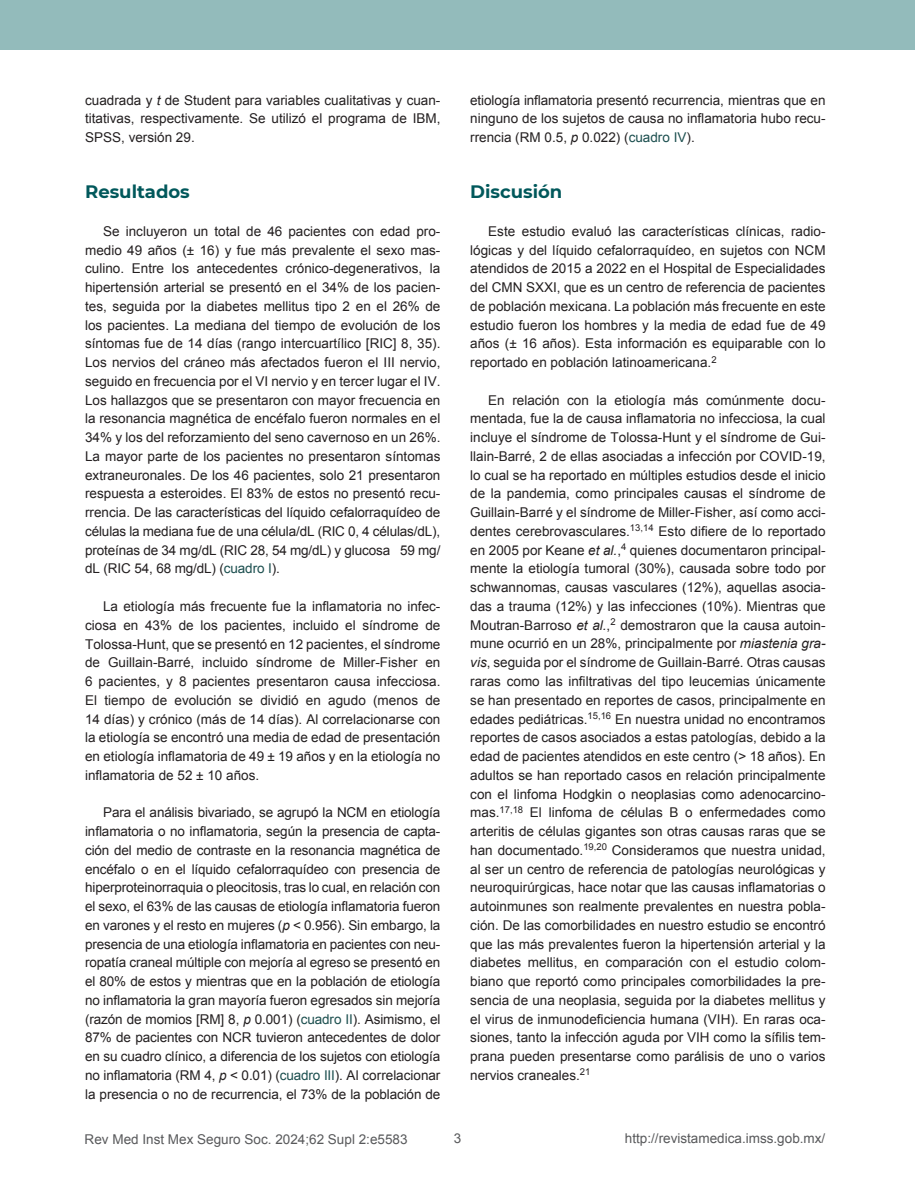
<style>
.page{position:relative;width:915px;height:1191px;background:#fff}
.page>*{position:absolute;margin:0;border:0;box-sizing:border-box;transform-origin:0 0}
.t1{font:700 18px "Montserrat";color:#01585b}
.t2{font:13.5px/18.8px "Arial";color:#231f20;text-align:justify}
.t3{font:13.5px "Arial";color:#58595b}
.s1{font-style:italic}
.s2{color:#1c4f4f}
</style>
<div class="page">
<div style="left:0;top:0;width:914px;height:50px;background:#93bbbb"></div>
<p class="t2" style="left:85px;top:91px;width:357px">cuadrada y <span class="s1">t</span> de Student para variables cualitativas y cuan&shy;titativas, respectivamente. Se utilizó el programa de IBM, SPSS, versión 29.</p>
<h1 class="t1" style="left:85px;top:179px;width:106px">Resultados</h1>
<p class="t2" style="left:85px;top:222px;width:357px;text-indent:18px">Se incluyeron un total de 46 pacientes con edad pro&shy;medio 49 años (± 16) y fue más prevalente el sexo mas&shy;culino. Entre los antecedentes crónico-degenerativos, la hipertensión arterial se presentó en el 34% de los pacien&shy;tes, seguida por la diabetes mellitus tipo 2 en el 26% de los pacientes. La mediana del tiempo de evolución de los síntomas fue de 14 días (rango intercuartílico [RIC] 8, 35).<br>Los nervios del cráneo más afectados fueron el III nervio, seguido en frecuencia por el VI nervio y en tercer lugar el IV.<br>Los hallazgos que se presentaron con mayor frecuencia en la resonancia magnética de encéfalo fueron normales en el 34% y los del reforzamiento del seno cavernoso en un 26%.<br>La mayor parte de los pacientes no presentaron síntomas extraneuronales. De los 46 pacientes, solo 21 presentaron respuesta a esteroides. El 83% de estos no presentó recu&shy;rrencia. De las características del líquido cefalorraquídeo de células la mediana fue de una célula/dL (RIC 0, 4 células/dL), proteínas de 34 mg/dL (RIC 28, 54 mg/dL) y glucosa 59 mg/ dL (RIC 54, 68 mg/dL) (<span class="s2">cuadro I</span>).</p>
<p class="t2" style="left:85px;top:597px;width:357px;text-indent:18px">La etiología más frecuente fue la inflamatoria no infec&shy;ciosa en 43% de los pacientes, incluido el síndrome de Tolossa-Hunt, que se presentó en 12 pacientes, el síndrome de Guillain-Barré, incluido síndrome de Miller-Fisher en 6 pacientes, y 8 pacientes presentaron causa infecciosa.<br>El tiempo de evolución se dividió en agudo (menos de 14 días) y crónico (más de 14 días). Al correlacionarse con la etiología se encontró una media de edad de presentación en etiología inflamatoria de 49 ± 19 años y en la etiología no inflamatoria de 52 ± 10 años.</p>
<p class="t2" style="left:85px;top:803px;width:357px;text-indent:18px">Para el análisis bivariado, se agrupó la NCM en etiología inflamatoria o no inflamatoria, según la presencia de capta&shy;ción del medio de contraste en la resonancia magnética de encéfalo o en el líquido cefalorraquídeo con presencia de hiperproteinorraquia o pleocitosis, tras lo cual, en relación con el sexo, el 63% de las causas de etiología inflamatoria fueron en varones y el resto en mujeres (<span class="s1">p</span> &lt; 0.956). Sin embargo, la presencia de una etiología inflamatoria en pacientes con neu&shy;ropatía craneal múltiple con mejoría al egreso se presentó en el 80% de estos y mientras que en la población de etiología no inflamatoria la gran mayoría fueron egresados sin mejoría (razón de momios [RM] 8, <span class="s1">p</span> 0.001) (<span class="s2">cuadro II</span>). Asimismo, el 87% de pacientes con NCR tuvieron antecedentes de dolor en su cuadro clínico, a diferencia de los sujetos con etiología no inflamatoria (RM 4, <span class="s1">p</span> &lt; 0.01) (<span class="s2">cuadro III</span>). Al correlacionar la presencia o no de recurrencia, el 73% de la población de</p>
<p class="t2" style="left:470px;top:91px;width:357px">etiología inflamatoria presentó recurrencia, mientras que en ninguno de los sujetos de causa no inflamatoria hubo recu&shy;rrencia (RM 0.5, <span class="s1">p</span> 0.022) (<span class="s2">cuadro IV</span>).</p>
<h1 class="t1" style="left:470px;top:179px;width:94px">Discusión</h1>
<p class="t2" style="left:470px;top:222px;width:357px;text-indent:18px">Este estudio evaluó las características clínicas, radio&shy;lógicas y del líquido cefalorraquídeo, en sujetos con NCM atendidos de 2015 a 2022 en el Hospital de Especialidades del CMN SXXI, que es un centro de referencia de pacientes de población mexicana. La población más frecuente en este estudio fueron los hombres y la media de edad fue de 49 años (± 16 años). Esta información es equiparable con lo reportado en población latinoamericana.<sup>2</sup></p>
<p class="t2" style="left:470px;top:391px;width:357px;text-indent:18px">En relación con la etiología más comúnmente docu&shy;mentada, fue la de causa inflamatoria no infecciosa, la cual incluye el síndrome de Tolossa-Hunt y el síndrome de Gui&shy;llain-Barré, 2 de ellas asociadas a infección por COVID-19, lo cual se ha reportado en múltiples estudios desde el inicio de la pandemia, como principales causas el síndrome de Guillain-Barré y el síndrome de Miller-Fisher, así como acci&shy;dentes cerebrovasculares.<sup>13,14</sup> Esto difiere de lo reportado en 2005 por Keane <span class="s1">et al.</span>,<sup>4</sup> quienes documentaron principal&shy;mente la etiología tumoral (30%), causada sobre todo por schwannomas, causas vasculares (12%), aquellas asocia&shy;das a trauma (12%) y las infecciones (10%). Mientras que Moutran-Barroso <span class="s1">et al.</span>,<sup>2</sup> demostraron que la causa autoin&shy;mune ocurrió en un 28%, principalmente por <span class="s1">miastenia gra&shy;vis</span>, seguida por el síndrome de Guillain-Barré. Otras causas raras como las infiltrativas del tipo leucemias únicamente se han presentado en reportes de casos, principalmente en edades pediátricas.<sup>15,16</sup> En nuestra unidad no encontramos reportes de casos asociados a estas patologías, debido a la edad de pacientes atendidos en este centro (&gt; 18 años). En adultos se han reportado casos en relación principalmente con el linfoma Hodgkin o neoplasias como adenocarcino&shy;mas.<sup>17,18</sup> El linfoma de células B o enfermedades como arteritis de células gigantes son otras causas raras que se han documentado.<sup>19,20</sup> Consideramos que nuestra unidad, al ser un centro de referencia de patologías neurológicas y neuroquirúrgicas, hace notar que las causas inflamatorias o autoinmunes son realmente prevalentes en nuestra pobla&shy;ción. De las comorbilidades en nuestro estudio se encontró que las más prevalentes fueron la hipertensión arterial y la diabetes mellitus, en comparación con el estudio colom&shy;biano que reportó como principales comorbilidades la pre&shy;sencia de una neoplasia, seguida por la diabetes mellitus y el virus de inmunodeficiencia humana (VIH). En raras oca&shy;siones, tanto la infección aguda por VIH como la sífilis tem&shy;prana pueden presentarse como parálisis de uno o varios nervios craneales.<sup>21</sup></p>
<p class="t3" style="left:85px;top:1130px;width:324px">Rev Med Inst Mex Seguro Soc. 2024;62 Supl 2:e5583</p>
<p class="t3" style="left:453px;top:1129px;width:9px">3</p>
<p class="t3" style="left:624px;top:1129px;width:202px">http://revistamedica.imss.gob.mx/</p>
</div>
